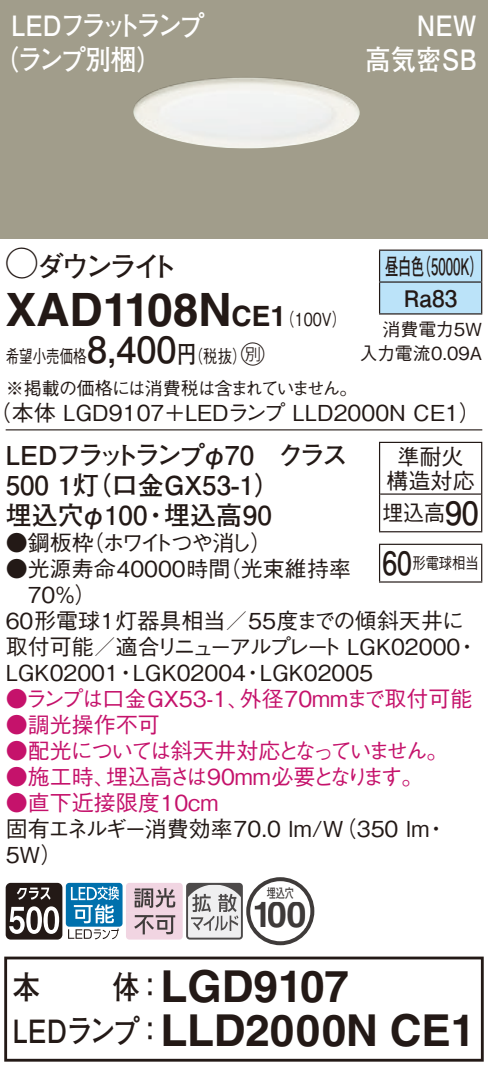
<style>
.page{position:relative;width:488px;height:1073px;background:#fff}
.page>*{position:absolute;margin:0;border:0;box-sizing:border-box;transform-origin:0 0}
.t1{font:700 46px "Helvetica LT Std";color:#231916}
.t2{font:700 44px/44px "Helvetica LT Std";letter-spacing:-.005em;color:#231916;text-align:center}
.t3{font:700 36px "Helvetica LT Std";color:#3e3a39}
.t4{font:700 32px "Futo Go B101 Pro";color:#231916;scale:.85 1}
.t5{font:700 28px/34px "Futo Go B101 Pro";letter-spacing:-.12em;color:#fff;scale:.9 1}
.t6{font:700 28px/34px "Futo Go B101 Pro";color:#fff;text-align:right;scale:.9 1}
.t7{font:700 28px "Futo Go B101 Pro";letter-spacing:-.15em;color:#231916}
.t8{font:700 26px/30px "Futo Go B101 Pro";color:#231916}
.t9{font:700 22.8px/32px "Futo Go B101 Pro";color:#231916;text-align:center;scale:.58 1}
.t10{font:500 22px/26px "Gothic BBB Pro";color:#231916}
.t11{font:500 22px "Gothic BBB Pro";color:#c5126b}
.t12{font:500 22px "Gothic BBB Pro";letter-spacing:-.11em;color:#c5126b}
.t13{font:500 22px "Gothic BBB Pro";letter-spacing:-.135em;color:#231916}
.t14{font:500 22px "Gothic BBB Pro";color:#231916;scale:.95 1}
.t15{font:500 18px/31.6px "Gothic BBB Pro";letter-spacing:-.035em;color:#231916;scale:.75 1}
.t16{font:500 18px/24px "Gothic BBB Pro";color:#231916;text-align:right}
.t17{font:500 16px "Gothic BBB Pro";color:#231916;scale:.83 1}
.t18{font:13.2px "Futo Go B101 Pro Bold 90 pv RKSJ H";color:#3f3b3a;scale:.7 1}
.s1{font-family:"Ford Classification 1";font-weight:400;font-size:32px}
.s2{font-size:28px}
.s3{font-family:"Gothic BBB Pro";font-weight:500;font-size:18px}
.s4{font-family:"Futo Go B101 Pro";font-weight:700;font-size:36px}
.s5{font-family:"Futo Go B101 Pro";font-weight:700;font-size:24px}
.s6{font-family:"Ford Classification 1";font-weight:400;font-size:24px}
.s7{font-family:"Futo Go B101 Pro";font-weight:700;font-size:32px}
.s8{color:#251b18}
.s9{font-family:"Futo Go B101 Pro";font-size:32px}
</style>
<div class="page">
<div style="left:0;top:0;width:488px;height:238px;background:#a19d8b"></div>
<img style="left:133px;top:77px;width:226px;height:71px">
<div style="left:380px;top:251px;width:101px;height:62px;background:#bbe3f9"></div>
<hr style="left:379px;top:249px;width:103px;height:2px;background:#231916">
<hr style="left:379px;top:251px;width:1px;height:30px;background:#231916">
<hr style="left:481px;top:251px;width:1px;height:30px;background:#231916">
<hr style="left:379px;top:281px;width:103px;height:2px;background:#231916">
<hr style="left:379px;top:283px;width:1px;height:30px;background:#231916">
<hr style="left:481px;top:283px;width:1px;height:30px;background:#231916">
<hr style="left:379px;top:313px;width:103px;height:1px;background:#231916">
<hr style="left:6px;top:429px;width:476px;height:1px;background:#231916">
<hr style="left:379px;top:443px;width:1px;height:51px;background:#231916">
<hr style="left:379px;top:494px;width:1px;height:37px;background:#231916">
<hr style="left:379px;top:442px;width:103px;height:1px;background:#231916">
<hr style="left:380px;top:493px;width:101px;height:2px;background:#231916">
<hr style="left:481px;top:443px;width:1px;height:51px;background:#231916">
<hr style="left:481px;top:494px;width:1px;height:37px;background:#231916">
<hr style="left:379px;top:531px;width:103px;height:1px;background:#231916">
<hr style="left:379px;top:545px;width:1px;height:36px;background:#231916">
<hr style="left:379px;top:543px;width:103px;height:2px;background:#231916">
<hr style="left:481px;top:545px;width:1px;height:36px;background:#231916">
<hr style="left:379px;top:581px;width:103px;height:1px;background:#231916">
<svg style="left:6px;top:882px;width:56px;height:57px"></svg>
<div style="left:66px;top:882px;width:56px;height:44px;background:#0070ac;border-radius:3px"></div>
<svg style="left:68px;top:886px;width:51px;height:53px"></svg>
<svg style="left:126px;top:877px;width:188px;height:68px"></svg>
<div style="left:4px;top:956px;width:479px;height:105px;border:3px solid #231916"></div>
<p class="t5" style="left:-7px;top:5px;width:236px;text-indent:18px">LEDフラットランプ（ランプ別梱）</p>
<p class="t6" style="left:365px;top:5px;width:125px">NEW<br>高気密SB</p>
<p class="t7" style="left:6px;top:244px;width:174px"><span class="s1">A</span>ダウンライト</p>
<h1 class="t1" style="left:6px;top:281px;width:342px">XAD1108N<span class="s2">CE1</span><span class="s3">（100V）</span></h1>
<p class="t15" style="left:6px;top:338px;width:470px">希望小売価格<span class="s4">8,400</span><span class="s5">円</span>（税抜）<span class="s6">C<br></span>※掲載の価格には消費税は含まれていません。</p>
<p class="t10" style="left:-10px;top:397px;width:492px">（本体 LGD9107＋LEDランプ LLD2000N CE1）</p>
<p class="t9" style="left:385px;top:247px;width:170px">昼白色（5000K）<br>Ra83</p>
<p class="t16" style="left:359px;top:315px;width:124px">消費電力5W<br>入力電流0.09A</p>
<p class="t8" style="left:6px;top:436px;width:343px">LEDフラットランプφ70　クラス<br>500 1灯（口金GX53-1）<br>埋込穴φ100・埋込高90</p>
<p class="t13" style="left:6px;top:525px;width:268px">●鋼板枠（ホワイトつや消し）</p>
<p class="t10" style="left:6px;top:553px;width:347px">●光源寿命40000時間（光束維持率</p>
<p class="t10" style="left:28px;top:579px;width:70px">70％）</p>
<p class="t10" style="left:6px;top:605px;width:460px">60形電球1灯器具相当／55度までの傾斜天井に</p>
<p class="t10" style="left:6px;top:631px;width:474px">取付可能／適合リニューアルプレート LGK02000・</p>
<p class="t10" style="left:6px;top:657px;width:369px">LGK02001・LGK02004・LGK02005</p>
<p class="t11" style="left:6px;top:681px;width:468px">●ランプは口金GX53-1、外径70mmまで取付可能</p>
<p class="t11" style="left:6px;top:707px;width:156px">●調光操作不可</p>
<p class="t12" style="left:6px;top:733px;width:444px">●配光については斜天井対応となっていません。</p>
<p class="t11" style="left:6px;top:759px;width:419px">●施工時、埋込高さは90mm必要となります。</p>
<p class="t11" style="left:6px;top:785px;width:214px">●直下近接限度10cm</p>
<p class="t10" style="left:6px;top:813px;width:443px">固有エネルギー消費効率70.0 lm/W（350 lm・<br>5W）</p>
<p class="t10" style="left:386px;top:441px;width:89px;line-height:24px;text-align:center">準耐火構造対応</p>
<p class="t14" style="left:382px;top:495px;width:103px">埋込高<span class="s7">90</span></p>
<p class="t17" style="left:382px;top:550px;width:118px"><span class="s7">60</span>形電球相当</p>
<p class="t18" style="left:266px;top:882px;width:41px">埋込穴</p>
<h3 class="t3" style="left:252px;top:892px;width:56px"><span class="s8">1</span>00</h3>
<h2 class="t2" style="left:13px;top:963px;width:464px"><span class="s9">体：</span>LGD9107<br><span class="s9">LEDランプ：</span>LLD2000N CE1</h2>
<h3 class="t4" style="left:13px;top:961px;width:34px">本</h3>
</div>
